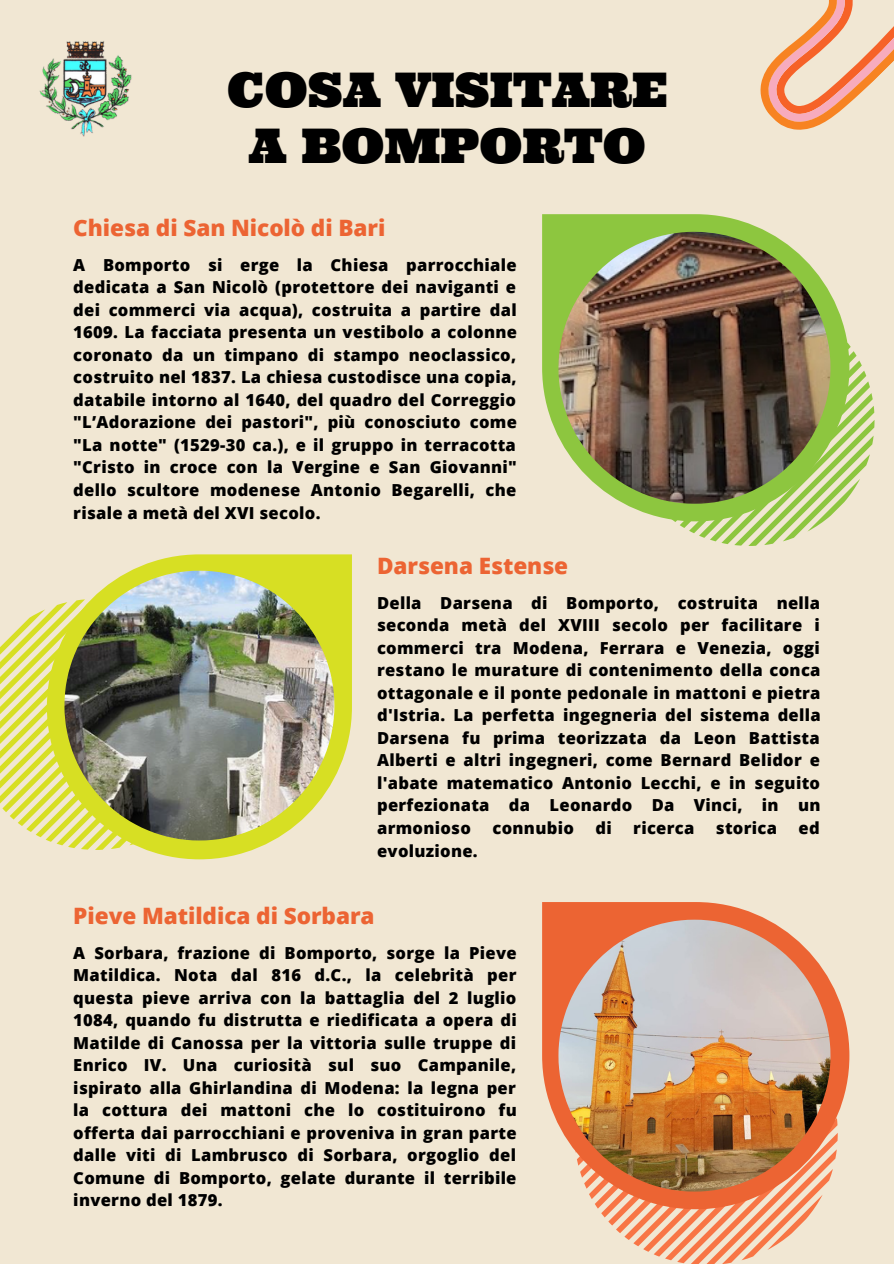
<style>
.page{position:relative;width:894px;height:1264px;background:#fff}
.page>*{position:absolute;margin:0;border:0;box-sizing:border-box;transform-origin:0 0}
.t1{font:47.7px "Ultra";color:#000}
.t2{font:800 22.5px "Open Sans";letter-spacing:-.005em;color:#ec6433}
.t3{font:800 16.5px/22.5px "Open Sans";letter-spacing:.015em;color:#000;text-align:justify}
</style>
<div class="page">
<div style="left:0;top:0;width:893px;height:1263px;background:#f1e7d3"></div>
<svg style="left:601px;top:1209px;width:213px;height:54px"></svg>
<svg style="left:542px;top:902px;width:307px;height:307px"></svg>
<img style="left:558px;top:919px;width:272px;height:272px">
<svg style="left:674px;top:344px;width:200px;height:202px"></svg>
<svg style="left:542px;top:214px;width:307px;height:307px;fill:#8dc63f"></svg>
<img style="left:558px;top:232px;width:272px;height:272px">
<svg style="left:0;top:609px;width:47px;height:232px"></svg>
<svg style="left:47px;top:554px;width:305px;height:305px;fill:#d7df23"></svg>
<img style="left:64px;top:570px;width:270px;height:270px">
<svg style="left:760px;top:0;width:133px;height:130px"></svg>
<img style="left:39px;top:41px;width:93px;height:96px">
<p class="t1" style="left:227px;top:59px;width:441px">COSA VISITARE</p>
<p class="t1" style="left:248px;top:115px;width:398px">A BOMPORTO</p>
<p class="t2" style="left:73px;top:212px;width:313px">Chiesa di San Nicolò di Bari</p>
<p class="t3" style="left:73px;top:253px;width:445px">A Bomporto si erge la Chiesa parrocchiale dedicata a San Nicolò (protettore dei naviganti e dei commerci via acqua), costruita a partire dal 1609. La facciata presenta un vestibolo a colonne coronato da un timpano di stampo neoclassico, costruito nel 1837. La chiesa custodisce una copia, databile intorno al 1640, del quadro del Correggio "L’Adorazione dei pastori", più conosciuto come "La notte" (1529-30 ca.), e il gruppo in terracotta "Cristo in croce con la Vergine e San Giovanni" dello scultore modenese Antonio Begarelli, che risale a metà del XVI secolo.</p>
<p class="t2" style="left:377px;top:549px;width:193px">Darsena Estense</p>
<p class="t3" style="left:377px;top:591px;width:445px">Della Darsena di Bomporto, costruita nella seconda metà del XVIII secolo per facilitare i commerci tra Modena, Ferrara e Venezia, oggi restano le murature di contenimento della conca ottagonale e il ponte pedonale in mattoni e pietra d'Istria. La perfetta ingegneria del sistema della Darsena fu prima teorizzata da Leon Battista Alberti e altri ingegneri, come Bernard Belidor e l'abate matematico Antonio Lecchi, e in seguito perfezionata da Leonardo Da Vinci, in un armonioso</p>
<p class="t3" style="left:492px;top:816px;width:83px">connubio</p>
<p class="t3" style="left:595px;top:816px;width:18px">di</p>
<p class="t3" style="left:633px;top:816px;width:63px">ricerca</p>
<p class="t3" style="left:715px;top:816px;width:63px">storica</p>
<p class="t3" style="left:798px;top:816px;width:23px">ed</p>
<p class="t3" style="left:377px;top:838px;width:102px">evoluzione.</p>
<p class="t2" style="left:73px;top:899px;width:303px">Pieve Matildica di Sorbara</p>
<p class="t3" style="left:73px;top:940px;width:445px">A Sorbara, frazione di Bomporto, sorge la Pieve Matildica. Nota dal 816 d.C., la celebrità per questa pieve arriva con la battaglia del 2 luglio 1084, quando fu distrutta e riedificata a opera di Matilde di Canossa per la vittoria sulle truppe di Enrico IV. Una curiosità sul suo Campanile, ispirato alla Ghirlandina di Modena: la legna per la cottura dei mattoni che lo costituirono fu offerta dai parrocchiani e proveniva in gran parte dalle viti di Lambrusco di Sorbara, orgoglio del Comune di Bomporto, gelate durante il terribile inverno del 1879.</p>
</div>
